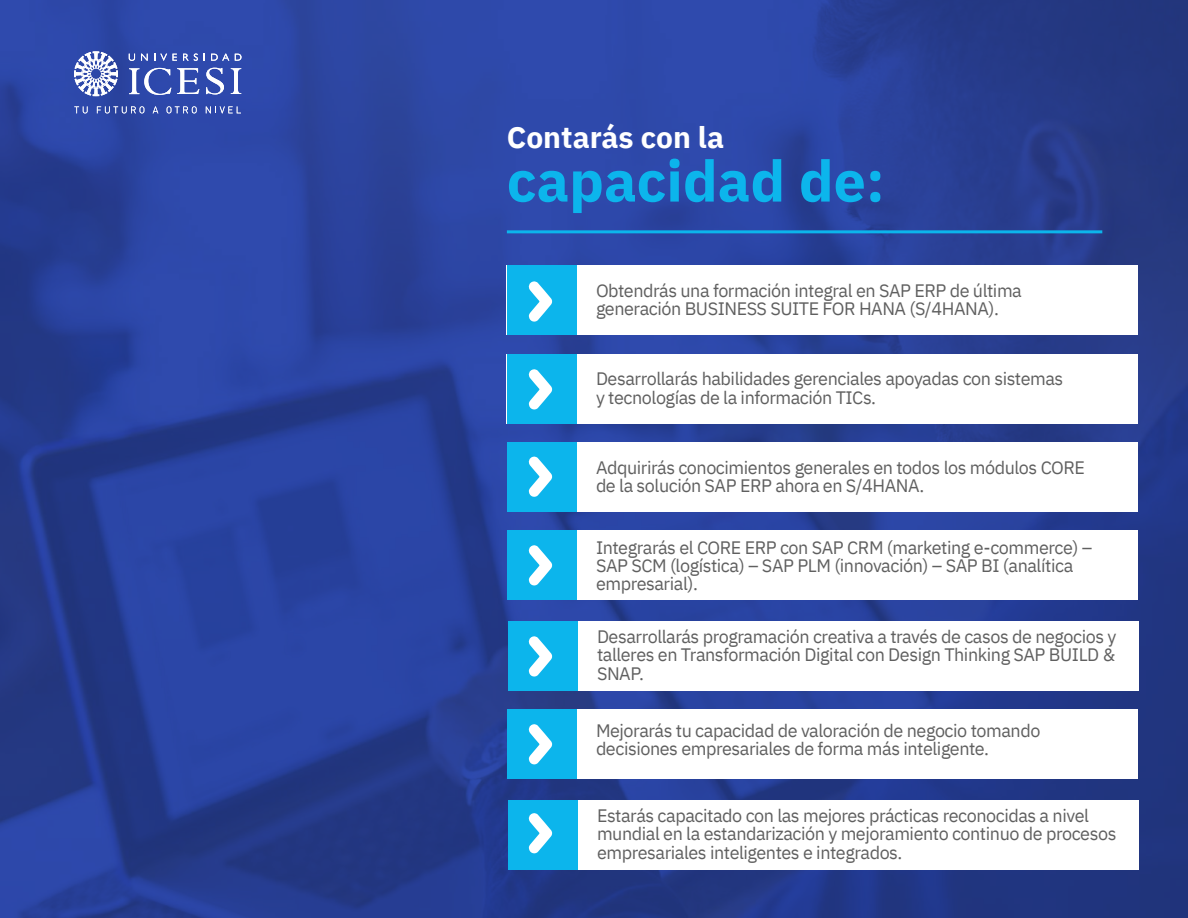
<style>
.page{position:relative;width:1188px;height:918px;background:#fff}
.page>*{position:absolute;margin:0;border:0;box-sizing:border-box;transform-origin:0 0}
.t1{font:700 57.3px "IBM Plex Sans";color:#0cb5ec}
.t2{font:700 30px "IBM Plex Sans";color:#fff}
.t3{font:18px/18.3px "IBM Plex Sans";letter-spacing:-.025em;color:#606060}
</style>
<div class="page">
<img style="left:0;top:0;width:1188px;height:918px">
<hr style="left:507px;top:230px;width:595px;height:3px;background:#0cb5ec">
<svg style="left:141px;top:54px;width:7px;height:7px"></svg>
<svg style="left:235px;top:54px;width:6px;height:7px"></svg>
<svg style="left:206px;top:68px;width:18px;height:26px"></svg>
<svg style="left:129px;top:68px;width:42px;height:27px"></svg>
<svg style="left:177px;top:68px;width:22px;height:26px"></svg>
<svg style="left:231px;top:68px;width:10px;height:26px"></svg>
<svg style="left:129px;top:54px;width:6px;height:7px"></svg>
<svg style="left:74px;top:51px;width:44px;height:45px"></svg>
<svg style="left:183px;top:54px;width:15px;height:7px"></svg>
<svg style="left:154px;top:54px;width:23px;height:7px"></svg>
<svg style="left:211px;top:54px;width:18px;height:7px"></svg>
<svg style="left:74px;top:106px;width:14px;height:7px"></svg>
<svg style="left:97px;top:106px;width:47px;height:7px"></svg>
<svg style="left:153px;top:106px;width:5px;height:7px"></svg>
<svg style="left:167px;top:106px;width:30px;height:7px"></svg>
<svg style="left:206px;top:106px;width:35px;height:7px"></svg>
<div style="left:507px;top:531px;width:631px;height:69px;background:#fff"></div>
<div style="left:507px;top:531px;width:70px;height:69px;background:#0cb5ec"></div>
<div style="left:507px;top:442px;width:631px;height:70px;background:#fff"></div>
<div style="left:507px;top:442px;width:70px;height:70px;background:#0cb5ec"></div>
<div style="left:507px;top:354px;width:631px;height:69px;background:#fff"></div>
<div style="left:507px;top:354px;width:70px;height:69px;background:#0cb5ec"></div>
<div style="left:507px;top:265px;width:631px;height:70px;background:#fff"></div>
<div style="left:507px;top:265px;width:70px;height:70px;background:#0cb5ec"></div>
<div style="left:508px;top:621px;width:631px;height:70px;background:#fff"></div>
<div style="left:508px;top:621px;width:70px;height:70px;background:#0cb5ec"></div>
<div style="left:507px;top:710px;width:631px;height:69px;background:#fff"></div>
<div style="left:507px;top:710px;width:70px;height:69px;background:#0cb5ec"></div>
<div style="left:508px;top:800px;width:631px;height:70px;background:#fff"></div>
<div style="left:508px;top:800px;width:70px;height:70px;background:#0cb5ec"></div>
<svg style="left:528px;top:281px;width:25px;height:41px"></svg>
<svg style="left:528px;top:369px;width:25px;height:41px"></svg>
<svg style="left:528px;top:456px;width:25px;height:41px"></svg>
<svg style="left:528px;top:545px;width:25px;height:41px"></svg>
<svg style="left:528px;top:636px;width:25px;height:41px"></svg>
<svg style="left:528px;top:724px;width:25px;height:41px"></svg>
<svg style="left:528px;top:813px;width:25px;height:41px"></svg>
<h2 class="t2" style="left:507px;top:123px;width:219px">Contar·s con la</h2>
<h1 class="t1" style="left:507px;top:155px;width:379px">capacidad de:</h1>
<p class="t3" style="left:596px;top:281px;width:427px">Obtendr·s una formaciÛn integral en SAP ERP de ˙ltima generaciÛn BUSINESS SUITE FOR HANA (S/4HANA).</p>
<p class="t3" style="left:596px;top:370px;width:469px">Desarrollar·s habilidades gerenciales apoyadas con sistemas y tecnologÌas de la informaciÛn TICs.</p>
<p class="t3" style="left:596px;top:458px;width:491px">Adquirir·s conocimientos generales en todos los mÛdulos CORE de la soluciÛn SAP ERP ahora en S/4HANA.</p>
<p class="t3" style="left:596px;top:538px;width:498px">Integrar·s el CORE ERP con SAP CRM (marketing e-commerce) ñ<br>SAP SCM (logÌstica) ñ SAP PLM (innovaciÛn) ñ SAP BI (analÌtica empresarial).</p>
<p class="t3" style="left:597px;top:627px;width:521px;text-align:justify">Desarrollar·s programaciÛn creativa a travÈs de casos de negocios y talleres en TransformaciÛn Digital con Design Thinking SAP BUILD &amp; SNAP.</p>
<p class="t3" style="left:596px;top:721px;width:446px">Mejorar·s tu capacidad de valoraciÛn de negocio tomando decisiones empresariales de forma m·s inteligente.</p>
<p class="t3" style="left:597px;top:806px;width:521px">Estar·s capacitado con las mejores pr·cticas reconocidas a nivel mundial en la estandarizaciÛn y mejoramiento continuo de procesos empresariales inteligentes e integrados.</p>
</div>
